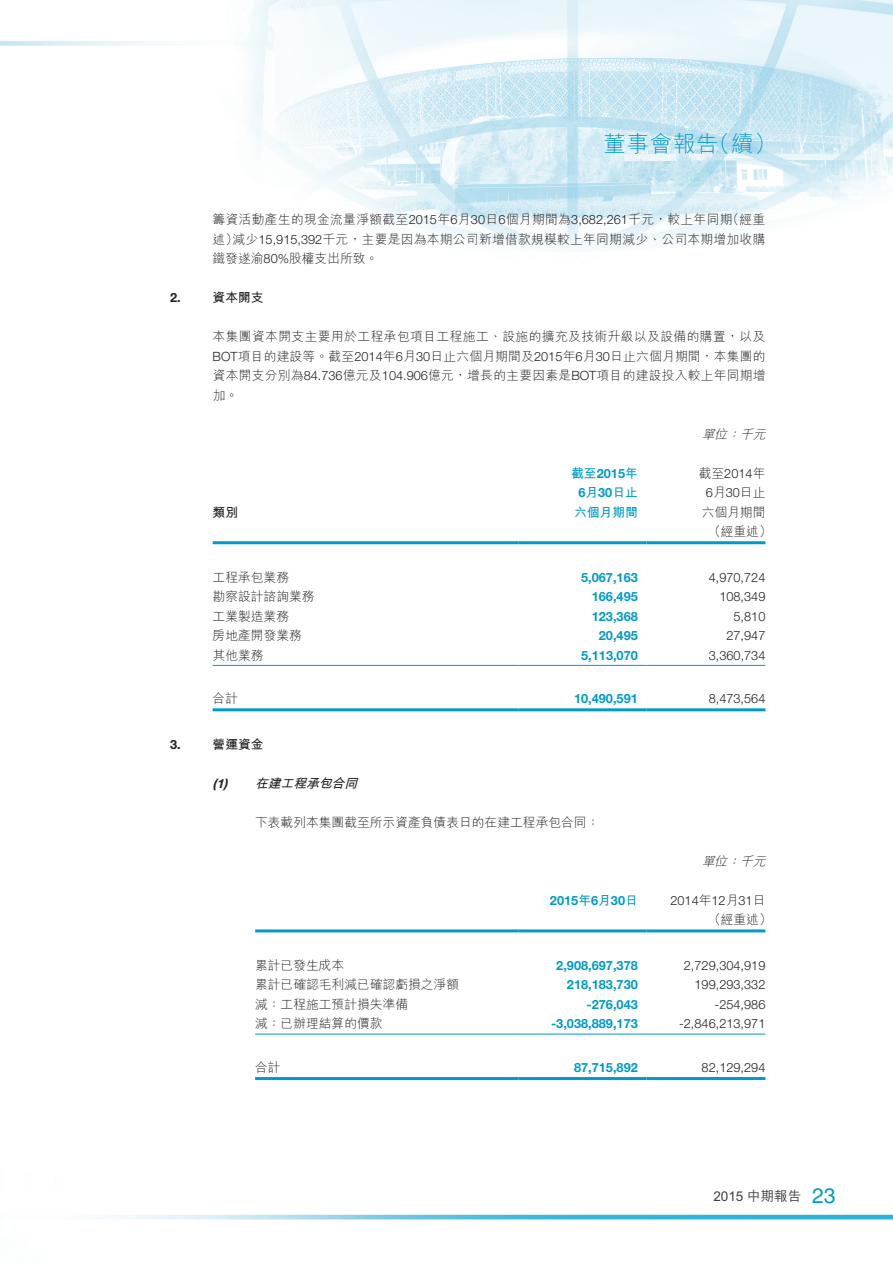
<style>
.page{position:relative;width:893px;height:1263px;background:#fff}
.page>*{position:absolute;margin:0;border:0;box-sizing:border-box;transform-origin:0 0}
.t1{font:300 22.5px "M Hei HK";letter-spacing:.03em;color:#009bc8}
.t2{font:500 13.5px "M Hei HK";color:#3e3e3f}
.t3{font:300 12.75px/19.5px "M Hei HK";color:#231f20;text-align:justify}
.t4{font:700 12.75px/19.5px "Helvetica Neue LT Std";color:#009bc8;text-align:center}
.t5{font:300 12.75px/19.5px "Helvetica Neue LT Std";color:#231f20;text-align:center}
.t6{font:italic 700 12.75px "M Hei HK";color:#231f20}
.t7{font:700 12.75px "M Hei HK";color:#231f20}
.t8{font:italic 300 12.75px "M Hei HK";color:#231f20}
.t9{font:700 12.75px "M Hei HK";color:#009bc8}
.t10{font:700 12.75px "Helvetica Neue LT Std";color:#231f20}
.s1{font-family:"Helvetica Neue LT Std"}
.s2{font-family:"M Hei HK"}
.s3{font-family:"Helvetica LT Std";font-weight:400;font-size:21px;color:#009bc8}
</style>
<div class="page">
<img style="left:0;top:0;width:893px;height:1220px">
<hr style="left:213px;top:541px;width:306px;height:3px;background:#009bc8">
<hr style="left:519px;top:541px;width:127px;height:3px;background:#009bc8">
<hr style="left:646px;top:541px;width:119px;height:3px;background:#009bc8">
<hr style="left:213px;top:665px;width:306px;height:1px;background:#009bc8">
<hr style="left:519px;top:665px;width:127px;height:1px;background:#009bc8">
<hr style="left:646px;top:665px;width:119px;height:1px;background:#009bc8">
<hr style="left:213px;top:708px;width:306px;height:3px;background:#009bc8">
<hr style="left:519px;top:708px;width:127px;height:3px;background:#009bc8">
<hr style="left:646px;top:708px;width:119px;height:3px;background:#009bc8">
<hr style="left:255px;top:929px;width:264px;height:3px;background:#009bc8">
<hr style="left:519px;top:929px;width:127px;height:3px;background:#009bc8">
<hr style="left:646px;top:929px;width:119px;height:3px;background:#009bc8">
<hr style="left:255px;top:1034px;width:264px;height:1px;background:#009bc8">
<hr style="left:519px;top:1034px;width:127px;height:1px;background:#009bc8">
<hr style="left:646px;top:1034px;width:119px;height:1px;background:#009bc8">
<hr style="left:255px;top:1077px;width:264px;height:3px;background:#009bc8">
<hr style="left:519px;top:1077px;width:127px;height:3px;background:#009bc8">
<hr style="left:646px;top:1077px;width:119px;height:3px;background:#009bc8">
<h1 class="t1" style="left:603px;top:132px;width:175px">董事會報告（續）</h1>
<p class="t3" style="left:213px;top:209px;width:554px">籌資活動產生的現金流量淨額截至<span class="s1">2015</span>年<span class="s1">6</span>月<span class="s1">30</span>日<span class="s1">6</span>個月期間為<span class="s1">3,682,261</span>千元，較上年同期（經重述）減少<span class="s1">15,915,392</span>千元，主要是因為本期公司新增借款規模較上年同期減少、公司本期增加收購鐵發遂渝<span class="s1">80%</span>股權支出所致。</p>
<p class="t10" style="left:170px;top:290px;width:12px">2.</p>
<p class="t7" style="left:213px;top:288px;width:52px">資本開支</p>
<p class="t3" style="left:213px;top:326px;width:554px">本集團資本開支主要用於工程承包項目工程施工、設施的擴充及技術升級以及設備的購置，以及<span class="s1">BOT</span>項目的建設等。截至<span class="s1">2014</span>年<span class="s1">6</span>月<span class="s1">30</span>日止六個月期間及<span class="s1">2015</span>年<span class="s1">6</span>月<span class="s1">30</span>日止六個月期間，本集團的資本開支分別為<span class="s1">84.736</span>億元及<span class="s1">104.906</span>億元，增長的主要因素是<span class="s1">BOT</span>項目的建設投入較上年同期增加。</p>
<p class="t8" style="left:702px;top:427px;width:69px">單位：千元</p>
<p class="t7" style="left:213px;top:503px;width:27px">類別</p>
<p class="t4" style="left:571px;top:463px;width:68px"><span class="s2">截至</span>2015<span class="s2">年<br></span>6<span class="s2">月</span>30<span class="s2">日止</span></p>
<p class="t9" style="left:574px;top:503px;width:65px">六個月期間</p>
<p class="t5" style="left:699px;top:463px;width:68px"><span class="s2">截至</span>2014<span class="s2">年<br></span>6<span class="s2">月</span>30<span class="s2">日止</span></p>
<p class="t3" style="left:702px;top:502px;width:72px;text-align:center">六個月期間（經重述）</p>
<p class="t3" style="left:213px;top:567px;width:78px">工程承包業務</p>
<p class="t4" style="left:581px;top:567px;width:58px">5,067,163</p>
<p class="t5" style="left:709px;top:567px;width:58px">4,970,724</p>
<p class="t3" style="left:213px;top:586px;width:103px">勘察設計諮詢業務</p>
<p class="t4" style="left:592px;top:586px;width:48px">166,495</p>
<p class="t5" style="left:719px;top:586px;width:48px">108,349</p>
<p class="t3" style="left:213px;top:606px;width:78px">工業製造業務</p>
<p class="t4" style="left:592px;top:606px;width:48px">123,368</p>
<p class="t5" style="left:733px;top:606px;width:33px">5,810</p>
<p class="t3" style="left:213px;top:625px;width:91px">房地產開發業務</p>
<p class="t4" style="left:599px;top:625px;width:40px">20,495</p>
<p class="t5" style="left:726px;top:625px;width:40px">27,947</p>
<p class="t3" style="left:213px;top:645px;width:52px">其他業務</p>
<p class="t4" style="left:581px;top:645px;width:58px">5,113,070</p>
<p class="t5" style="left:709px;top:645px;width:58px">3,360,734</p>
<p class="t3" style="left:213px;top:688px;width:27px">合計</p>
<p class="t4" style="left:574px;top:688px;width:65px">10,490,591</p>
<p class="t5" style="left:709px;top:689px;width:58px">8,473,564</p>
<p class="t10" style="left:170px;top:736px;width:12px">3.</p>
<p class="t7" style="left:213px;top:735px;width:52px">營運資金</p>
<p class="t6" style="left:213px;top:774px;width:150px"><span class="s1">(1)</span> 在建工程承包合同</p>
<p class="t3" style="left:255px;top:812px;width:346px">下表載列本集團截至所示資產負債表日的在建工程承包合同：</p>
<p class="t8" style="left:702px;top:854px;width:69px">單位：千元</p>
<p class="t4" style="left:550px;top:890px;width:89px">2015<span class="s2">年</span>6<span class="s2">月</span>30<span class="s2">日</span></p>
<p class="t5" style="left:670px;top:890px;width:96px">2014<span class="s2">年</span>12<span class="s2">月</span>31<span class="s2">日</span></p>
<p class="t3" style="left:708px;top:910px;width:65px">（經重述）</p>
<p class="t3" style="left:255px;top:955px;width:91px">累計已發生成本</p>
<p class="t4" style="left:556px;top:955px;width:83px">2,908,697,378</p>
<p class="t5" style="left:684px;top:955px;width:83px">2,729,304,919</p>
<p class="t3" style="left:255px;top:975px;width:205px">累計已確認毛利減已確認虧損之淨額</p>
<p class="t4" style="left:567px;top:975px;width:72px">218,183,730</p>
<p class="t5" style="left:694px;top:975px;width:72px">199,293,332</p>
<p class="t3" style="left:255px;top:994px;width:154px">減：工程施工預計損失準備</p>
<p class="t4" style="left:587px;top:994px;width:53px">-276,043</p>
<p class="t5" style="left:715px;top:994px;width:52px">-254,986</p>
<p class="t3" style="left:255px;top:1014px;width:129px">減：已辦理結算的價款</p>
<p class="t4" style="left:551px;top:1014px;width:88px">-3,038,889,173</p>
<p class="t5" style="left:679px;top:1014px;width:88px">-2,846,213,971</p>
<p class="t3" style="left:255px;top:1057px;width:27px">合計</p>
<p class="t4" style="left:574px;top:1057px;width:65px">87,715,892</p>
<p class="t5" style="left:702px;top:1057px;width:65px">82,129,294</p>
<p class="t2" style="left:713px;top:1186px;width:124px">2015 中期報告 <span class="s3">23</span></p>
</div>
